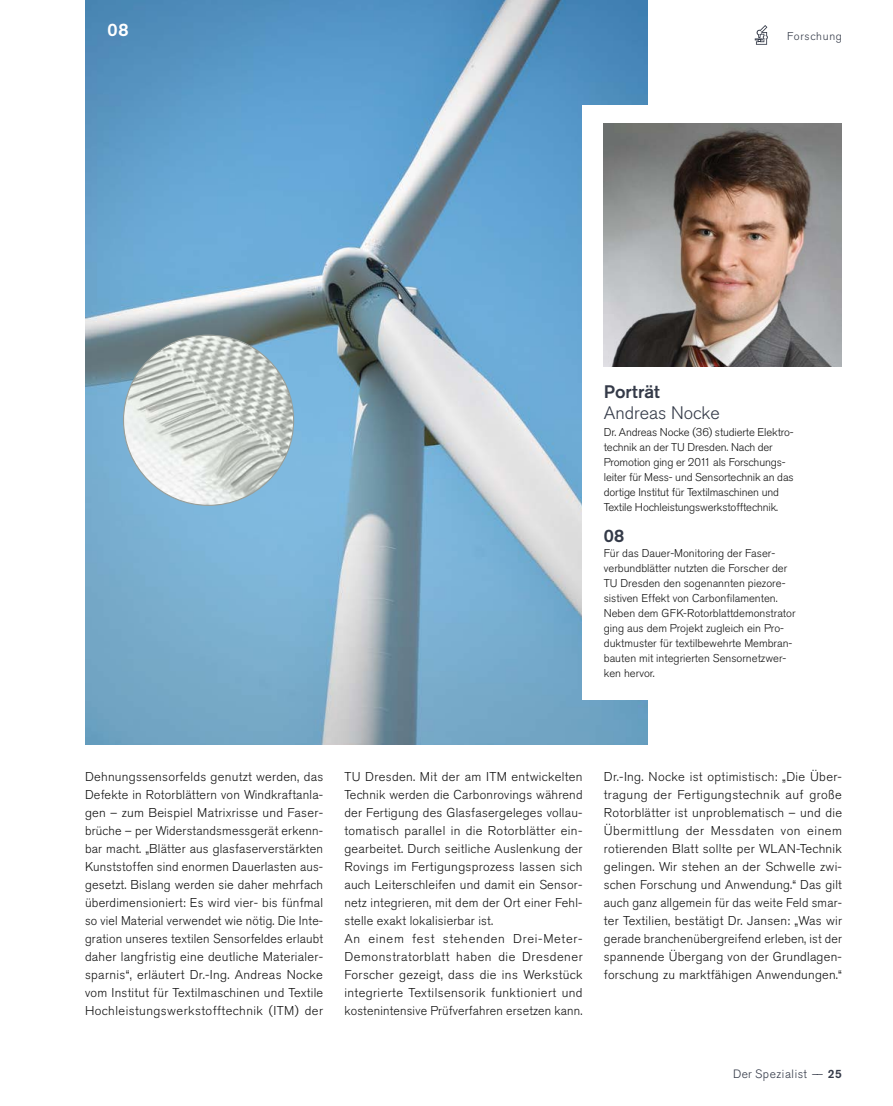
<style>
.page{position:relative;width:893px;height:1106px;background:#fff}
.page>*{position:absolute;margin:0;border:0;box-sizing:border-box;transform-origin:0 0}
.t1{font:300 18px "Akzidenz Grotesk Pro";color:#343a48}
.t2{font:500 18px "Akzidenz Grotesk Pro";color:#343a48}
.t3{font:500 18px "Akzidenz Grotesk Pro";color:#fff}
.t4{font:300 12.75px/18px "Akzidenz Grotesk Pro";letter-spacing:.02em;color:#141414;text-align:justify}
.t5{font:300 12px "Akzidenz Grotesk Pro";letter-spacing:.05em;color:#343a48}
.t6{font:300 11.25px/15px "Akzidenz Grotesk Pro";color:#141414}
.t7{font:300 11.25px "Akzidenz Grotesk Pro";letter-spacing:.06em;color:#343a48}
.s1{font-weight:500}
</style>
<div class="page">
<img style="left:85px;top:0;width:562px;height:744px">
<div style="left:583px;top:105px;width:310px;height:594px;background:#fff"></div>
<img style="left:124px;top:335px;width:170px;height:170px;border-radius:85px">
<img style="left:604px;top:123px;width:238px;height:243px">
<svg style="left:755px;top:25px;width:13px;height:20px"></svg>
<h1 class="t3" style="left:107px;top:18px;width:23px">08</h1>
<p class="t7" style="left:787px;top:29px;width:56px">Forschung</p>
<h1 class="t2" style="left:604px;top:380px;width:58px">Porträt</h1>
<h1 class="t1" style="left:604px;top:401px;width:118px">Andreas Nocke</h1>
<p class="t6" style="left:604px;top:425px;width:191px">Dr. Andreas Nocke (36) studierte Elektro&shy;technik an der TU Dresden. Nach der Promotion ging er 2011 als Forschungs&shy;leiter für Mess- und Sensortechnik an das dortige Institut für Textilmaschinen und Textile Hochleistungswerkstofftechnik.</p>
<h1 class="t2" style="left:604px;top:524px;width:22px">08</h1>
<p class="t6" style="left:604px;top:545px;width:193px">Für das Dauer-Monitoring der Faser&shy;verbundblätter nutzten die Forscher der TU Dresden den sogenannten piezore&shy;sistiven Effekt von Carbonfilamenten.<br>Neben dem GFK-Rotorblattdemonstrator ging aus dem Projekt zugleich ein Pro&shy;duktmuster für textilbewehrte Membran&shy;bauten mit integrierten Sensornetzwer&shy;ken hervor.</p>
<p class="t4" style="left:85px;top:767px;width:240px">Dehnungssensorfelds genutzt werden, das Defekte in Rotorblättern von Windkraftanla&shy;gen – zum Beispiel Matrixrisse und Faser&shy;brüche – per Widerstandsmessgerät erkenn&shy;bar macht. „Blätter aus glasfaserverstärkten Kunststoffen sind enormen Dauerlasten aus&shy;gesetzt. Bislang werden sie daher mehrfach überdimensioniert: Es wird vier- bis fünfmal so viel Material verwendet wie nötig. Die Inte&shy;gration unseres textilen Sensorfeldes erlaubt daher langfristig eine deutliche Materialer&shy;sparnis“, erläutert Dr.-Ing. Andreas Nocke vom Institut für Textilmaschinen und Textile Hochleistungswerkstofftechnik (ITM) der</p>
<p class="t4" style="left:344px;top:767px;width:240px;text-align:left">TU Dresden. Mit der am ITM entwickelten Technik werden die Carbonrovings während der Fertigung des Glasfasergeleges vollau&shy;tomatisch parallel in die Rotorblätter ein&shy;gearbeitet. Durch seitliche Auslenkung der Rovings im Fertigungsprozess lassen sich auch Leiterschleifen und damit ein Sensor&shy;netz integrieren, mit dem der Ort einer Fehl&shy;stelle exakt lokalisierbar ist.<br>An einem fest stehenden Drei-Meter-Demonstratorblatt haben die Dresdener Forscher gezeigt, dass die ins Werkstück integrierte Textilsensorik funktioniert und kostenintensive Prüfverfahren ersetzen kann.</p>
<p class="t4" style="left:604px;top:767px;width:240px">Dr.-Ing. Nocke ist optimistisch: „Die Über&shy;tragung der Fertigungstechnik auf große Rotorblätter ist unproblematisch – und die Übermittlung der Messdaten von einem rotierenden Blatt sollte per WLAN-Technik gelingen. Wir stehen an der Schwelle zwi&shy;schen Forschung und Anwendung.“ Das gilt auch ganz allgemein für das weite Feld smar&shy;ter Textilien, bestätigt Dr. Jansen: „Was wir gerade branchenübergreifend erleben, ist der spannende Übergang von der Grundlagen&shy;forschung zu marktfähigen Anwendungen.“</p>
<p class="t5" style="left:733px;top:1065px;width:110px">Der Spezialist –– <span class="s1">25</span></p>
</div>
